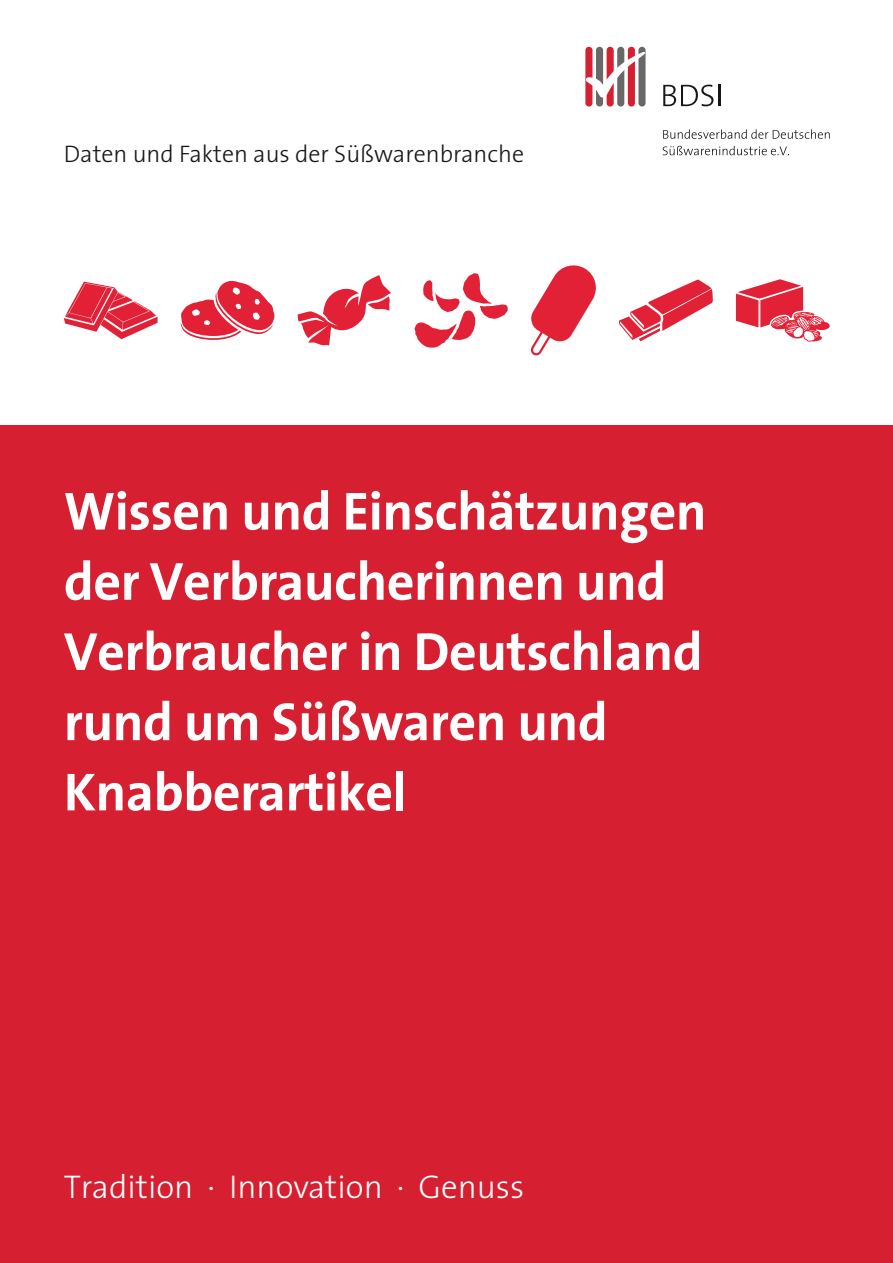
<style>
.page{position:relative;width:893px;height:1263px;background:#fff}
.page>*{position:absolute;margin:0;border:0;box-sizing:border-box;transform-origin:0 0}
.t1{font:700 54px/70.2px "The Sans";letter-spacing:-.01em;color:#fff}
.t2{font:300 33px "The Sans";color:#fff}
.t3{font:300 24px "The Sans";color:#151616}
</style>
<div class="page">
<div style="left:0;top:425px;width:893px;height:838px;background:#d61f30"></div>
<div style="left:585px;top:47px;width:7px;height:60px;background:#d61f30;border-radius:4px"></div>
<div style="left:596px;top:47px;width:7px;height:60px;background:#686868;border-radius:4px"></div>
<div style="left:607px;top:47px;width:7px;height:60px;background:#d61f30;border-radius:4px"></div>
<div style="left:617px;top:47px;width:7px;height:60px;background:#686868;border-radius:4px"></div>
<div style="left:628px;top:47px;width:7px;height:60px;background:#d61f30;border-radius:4px"></div>
<div style="left:638px;top:47px;width:7px;height:60px;background:#686868;border-radius:4px"></div>
<svg style="left:586px;top:51px;width:60px;height:47px"></svg>
<svg style="left:663px;top:85px;width:50px;height:21px"></svg>
<hr style="left:718px;top:85px;width:2px;height:21px;background:#151616">
<svg style="left:663px;top:146px;width:126px;height:9px"></svg>
<svg style="left:663px;top:129px;width:167px;height:10px"></svg>
<svg style="left:64px;top:282px;width:94px;height:57px"></svg>
<svg style="left:181px;top:281px;width:94px;height:59px"></svg>
<svg style="left:298px;top:275px;width:93px;height:71px"></svg>
<svg style="left:414px;top:273px;width:94px;height:75px"></svg>
<svg style="left:530px;top:265px;width:66px;height:91px"></svg>
<svg style="left:619px;top:279px;width:94px;height:62px"></svg>
<svg style="left:736px;top:279px;width:94px;height:63px"></svg>
<p class="t3" style="left:64px;top:134px;width:462px">Daten und Fakten aus der Süßwarenbranche</p>
<p class="t1" style="left:64px;top:475px;width:644px">Wissen und Einschätzungen der Verbraucherinnen und<br>Verbraucher in Deutschland rund um Süßwaren und<br>Knabberartikel</p>
<p class="t2" style="left:64px;top:1160px;width:462px">Tradition · Innovation · Genuss</p>
</div>
